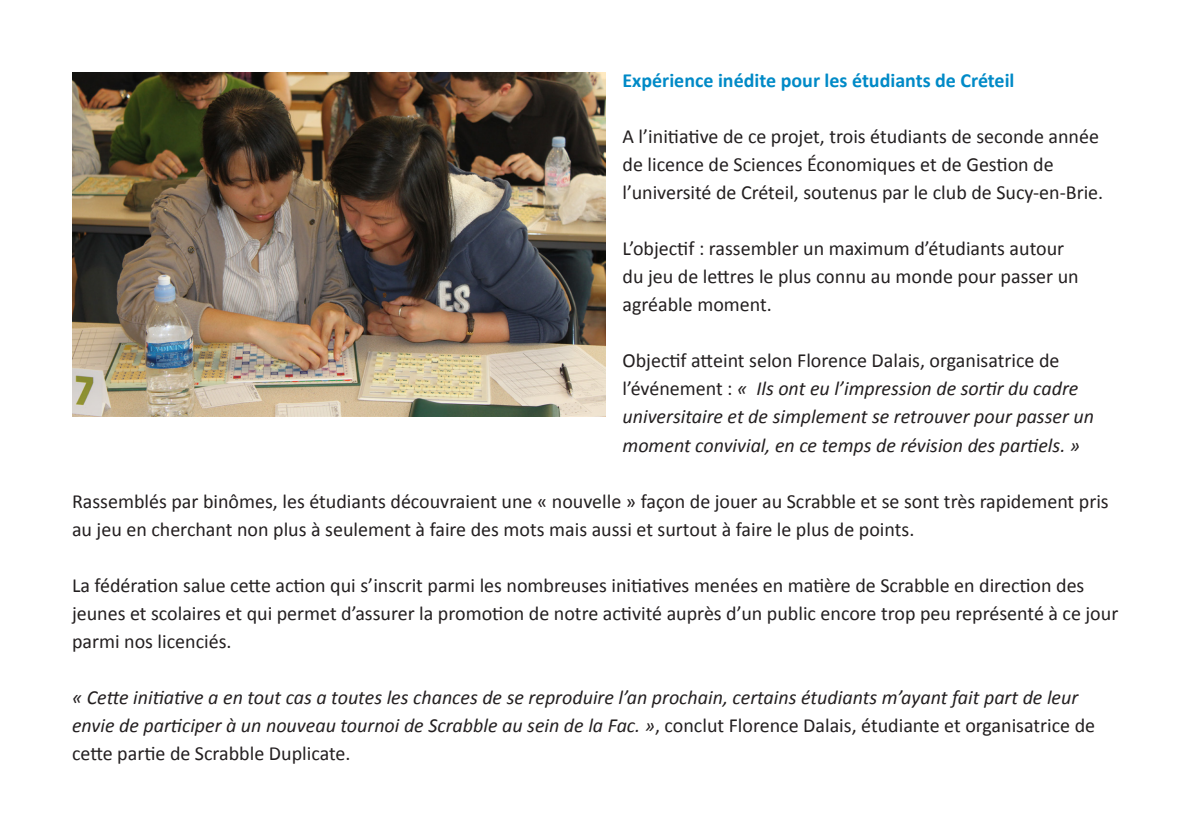
<style>
.page{position:relative;width:1191px;height:840px;background:#fff}
.page>*{position:absolute;margin:0;border:0;box-sizing:border-box;transform-origin:0 0}
.t1{font:20px/28px "Calibri";color:#231f20}
.t2{font:italic 20px/28px "Calibri";color:#231f20}
.t3{font:700 20px "Calibri";color:#008ac7}
.s1{font-style:normal}
</style>
<div class="page">
<img style="left:72px;top:72px;width:533px;height:344px">
<p class="t3" style="left:622px;top:68px;width:393px">Expérience inédite pour les étudiants de Créteil</p>
<p class="t1" style="left:622px;top:122px;width:482px">A l’initiative de ce projet, trois étudiants de seconde année de licence de Sciences Économiques et de Gestion de l’université de Créteil, soutenus par le club de Sucy-en-Brie.</p>
<p class="t1" style="left:622px;top:234px;width:458px">L’objectif : rassembler un maximum d’étudiants autour du jeu de lettres le plus connu au monde pour passer un agréable moment.</p>
<p class="t2" style="left:622px;top:346px;width:473px"><span class="s1">Objectif atteint selon Florence Dalais, organisatrice de l’événement :</span> « Ils ont eu l’impression de sortir du cadre universitaire et de simplement se retrouver pour passer un moment convivial, en ce temps de révision des partiels. »</p>
<p class="t1" style="left:72px;top:486px;width:1038px">Rassemblés par binômes, les étudiants découvraient une « nouvelle » façon de jouer au Scrabble et se sont très rapidement pris au jeu en cherchant non plus à seulement à faire des mots mais aussi et surtout à faire le plus de points.</p>
<p class="t1" style="left:72px;top:570px;width:1047px">La fédération salue cette action qui s’inscrit parmi les nombreuses initiatives menées en matière de Scrabble en direction des jeunes et scolaires et qui permet d’assurer la promotion de notre activité auprès d’un public encore trop peu représenté à ce jour parmi nos licenciés.</p>
<p class="t2" style="left:72px;top:682px;width:1024px">« Cette initiative a en tout cas a toutes les chances de se reproduire l’an prochain, certains étudiants m’ayant fait part de leur envie de participer à un nouveau tournoi de Scrabble au sein de la Fac. »<span class="s1">, conclut Florence Dalais, étudiante et organisatrice de cette partie de Scrabble Duplicate.</span></p>
</div>
